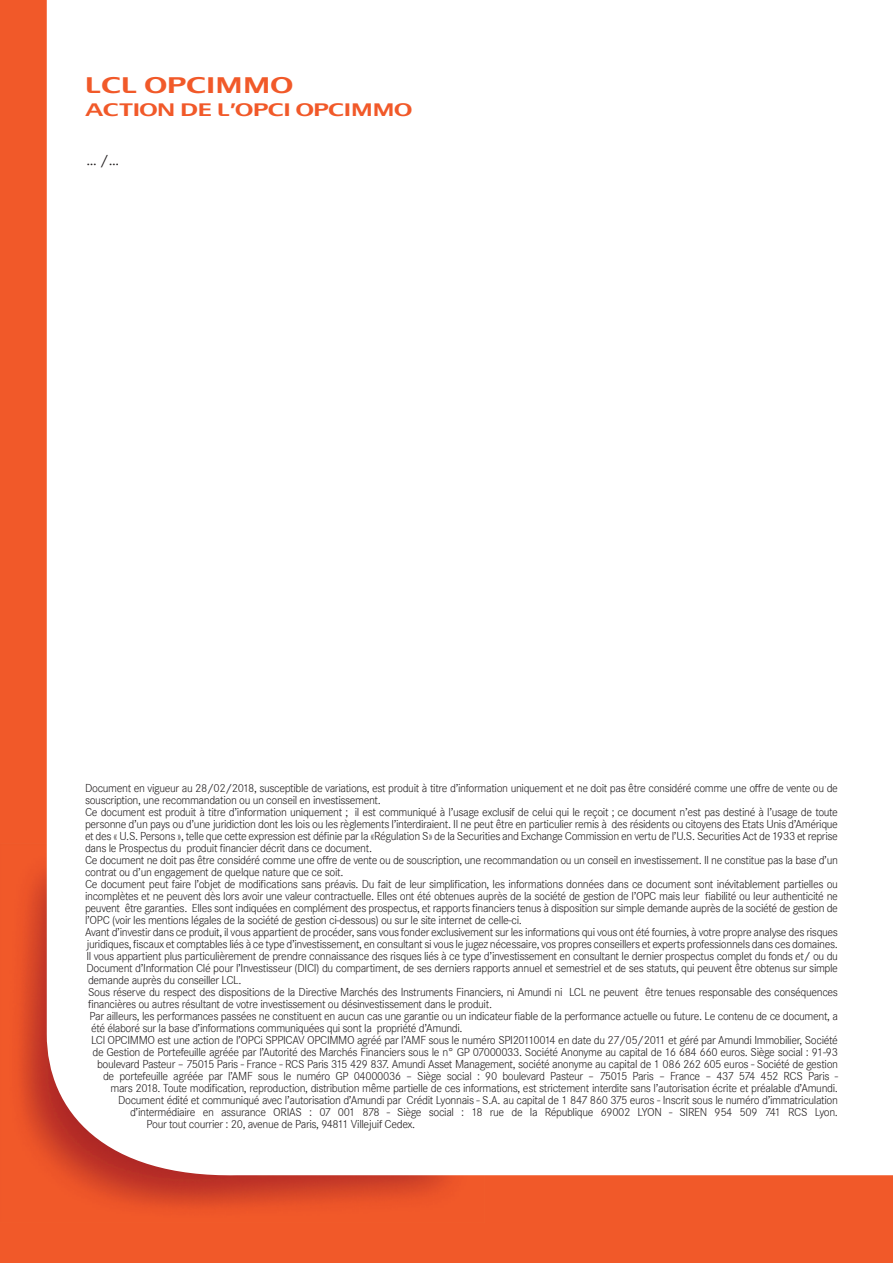
<style>
.page{position:relative;width:893px;height:1263px;background:#f15929}
.page>*{position:absolute;margin:0;border:0;box-sizing:border-box;transform-origin:0 0}
.t1{font:700 22.5px "LCL2";color:#f15929}
.t2{font:700 18px "LCL2";letter-spacing:-.02em;color:#f15929}
.t3{font:15px "Corporate S";color:#231f20}
.t4{font:12px "Corporate S Ligh";letter-spacing:-.03em;color:#231f20}
</style>
<div class="page">
<img style="left:20px;top:844px;width:429px;height:363px">
<div style="left:47px;top:0;width:846px;height:1177px;background:#fff"></div>
<h1 class="t1" style="left:85px;top:72px;width:210px">LCL OPCIMMO</h1>
<h2 class="t2" style="left:85px;top:99px;width:329px">ACTION DE L’OPCI OPCIMMO</h2>
<p class="t3" style="left:86px;top:151px;width:34px">… /…</p>
<p class="t4" style="left:85px;top:781px;width:754px">Document en vigueur au 28/02/2018, susceptible de variations, est produit à titre d’information uniquement et ne doit pas être considéré comme une offre de vente ou de</p>
<p class="t4" style="left:85px;top:793px;width:297px">souscription, une recommandation ou un conseil en investissement.</p>
<p class="t4" style="left:85px;top:805px;width:754px">Ce document est produit à titre d’information uniquement ; il est communiqué à l’usage exclusif de celui qui le reçoit ; ce document n’est pas destiné à l’usage de toute</p>
<p class="t4" style="left:85px;top:817px;width:754px">personne d’un pays ou d’une juridiction dont les lois ou les règlements l’interdiraient. Il ne peut être en particulier remis à des résidents ou citoyens des Etats Unis d’Amérique</p>
<p class="t4" style="left:85px;top:829px;width:754px">et des « U.S. Persons », telle que cette expression est définie par la «Régulation S» de la Securities and Exchange Commission en vertu de l’U.S. Securities Act de 1933 et reprise</p>
<p class="t4" style="left:85px;top:841px;width:289px">dans le Prospectus du produit financier décrit dans ce document.</p>
<p class="t4" style="left:85px;top:853px;width:754px">Ce document ne doit pas être considéré comme une offre de vente ou de souscription, une recommandation ou un conseil en investissement. Il ne constitue pas la base d’un</p>
<p class="t4" style="left:85px;top:865px;width:260px">contrat ou d’un engagement de quelque nature que ce soit.</p>
<p class="t4" style="left:85px;top:877px;width:754px">Ce document peut faire l’objet de modifications sans préavis. Du fait de leur simplification, les informations données dans ce document sont inévitablement partielles ou</p>
<p class="t4" style="left:85px;top:889px;width:754px">incomplètes et ne peuvent dès lors avoir une valeur contractuelle. Elles ont été obtenues auprès de la société de gestion de l’OPC mais leur fiabilité ou leur authenticité ne</p>
<p class="t4" style="left:85px;top:901px;width:754px">peuvent être garanties. Elles sont indiquées en complément des prospectus, et rapports financiers tenus à disposition sur simple demande auprès de la société de gestion de</p>
<p class="t4" style="left:85px;top:913px;width:438px">l’OPC (voir les mentions légales de la société de gestion ci-dessous) ou sur le site internet de celle-ci.</p>
<p class="t4" style="left:85px;top:925px;width:754px">Avant d’investir dans ce produit, il vous appartient de procéder, sans vous fonder exclusivement sur les informations qui vous ont été fournies, à votre propre analyse des risques</p>
<p class="t4" style="left:87px;top:937px;width:753px">juridiques, fiscaux et comptables liés à ce type d’investissement, en consultant si vous le jugez nécessaire, vos propres conseillers et experts professionnels dans ces domaines.</p>
<p class="t4" style="left:87px;top:949px;width:753px">Il vous appartient plus particulièrement de prendre connaissance des risques liés à ce type d’investissement en consultant le dernier prospectus complet du fonds et/ ou du</p>
<p class="t4" style="left:87px;top:961px;width:753px">Document d’Information Clé pour l’Investisseur (DICI) du compartiment, de ses derniers rapports annuel et semestriel et de ses statuts, qui peuvent être obtenus sur simple</p>
<p class="t4" style="left:88px;top:973px;width:155px">demande auprès du conseiller LCL.</p>
<p class="t4" style="left:88px;top:985px;width:751px">Sous réserve du respect des dispositions de la Directive Marchés des Instruments Financiers, ni Amundi ni LCL ne peuvent être tenues responsable des conséquences</p>
<p class="t4" style="left:88px;top:997px;width:406px">financières ou autres résultant de votre investissement ou désinvestissement dans le produit.</p>
<p class="t4" style="left:90px;top:1009px;width:750px">Par ailleurs, les performances passées ne constituent en aucun cas une garantie ou un indicateur fiable de la performance actuelle ou future. Le contenu de ce document, a</p>
<p class="t4" style="left:91px;top:1021px;width:373px">été élaboré sur la base d’informations communiquées qui sont la propriété d’Amundi.</p>
<p class="t4" style="left:91px;top:1033px;width:748px">LCl OPCIMMO est une action de l’OPCi SPPICAV OPCIMMO agréé par l’AMF sous le numéro SPI20110014 en date du 27/05/2011 et géré par Amundi Immobilier, Société</p>
<p class="t4" style="left:93px;top:1045px;width:747px">de Gestion de Portefeuille agréée par l’Autorité des Marchés Financiers sous le n° GP 07000033. Société Anonyme au capital de 16 684 660 euros. Siège social : 91-93</p>
<p class="t4" style="left:97px;top:1057px;width:743px">boulevard Pasteur – 75015 Paris - France - RCS Paris 315 429 837. Amundi Asset Management, société anonyme au capital de 1 086 262 605 euros - Société de gestion</p>
<p class="t4" style="left:103px;top:1069px;width:736px">de portefeuille agréée par l’AMF sous le numéro GP 04000036 – Siège social : 90 boulevard Pasteur – 75015 Paris – France – 437 574 452 RCS Paris -</p>
<p class="t4" style="left:111px;top:1081px;width:729px">mars 2018. Toute modification, reproduction, distribution même partielle de ces informations, est strictement interdite sans l’autorisation écrite et préalable d’Amundi.</p>
<p class="t4" style="left:118px;top:1093px;width:721px">Document édité et communiqué avec l’autorisation d’Amundi par Crédit Lyonnais - S.A. au capital de 1 847 860 375 euros - Inscrit sous le numéro d’immatriculation</p>
<p class="t4" style="left:130px;top:1105px;width:709px">d’intermédiaire en assurance ORIAS : 07 001 878 - Siège social : 18 rue de la République 69002 LYON - SIREN 954 509 741 RCS Lyon.</p>
<p class="t4" style="left:147px;top:1117px;width:270px">Pour tout courrier : 20, avenue de Paris, 94811 Villejuif Cedex.</p>
</div>
